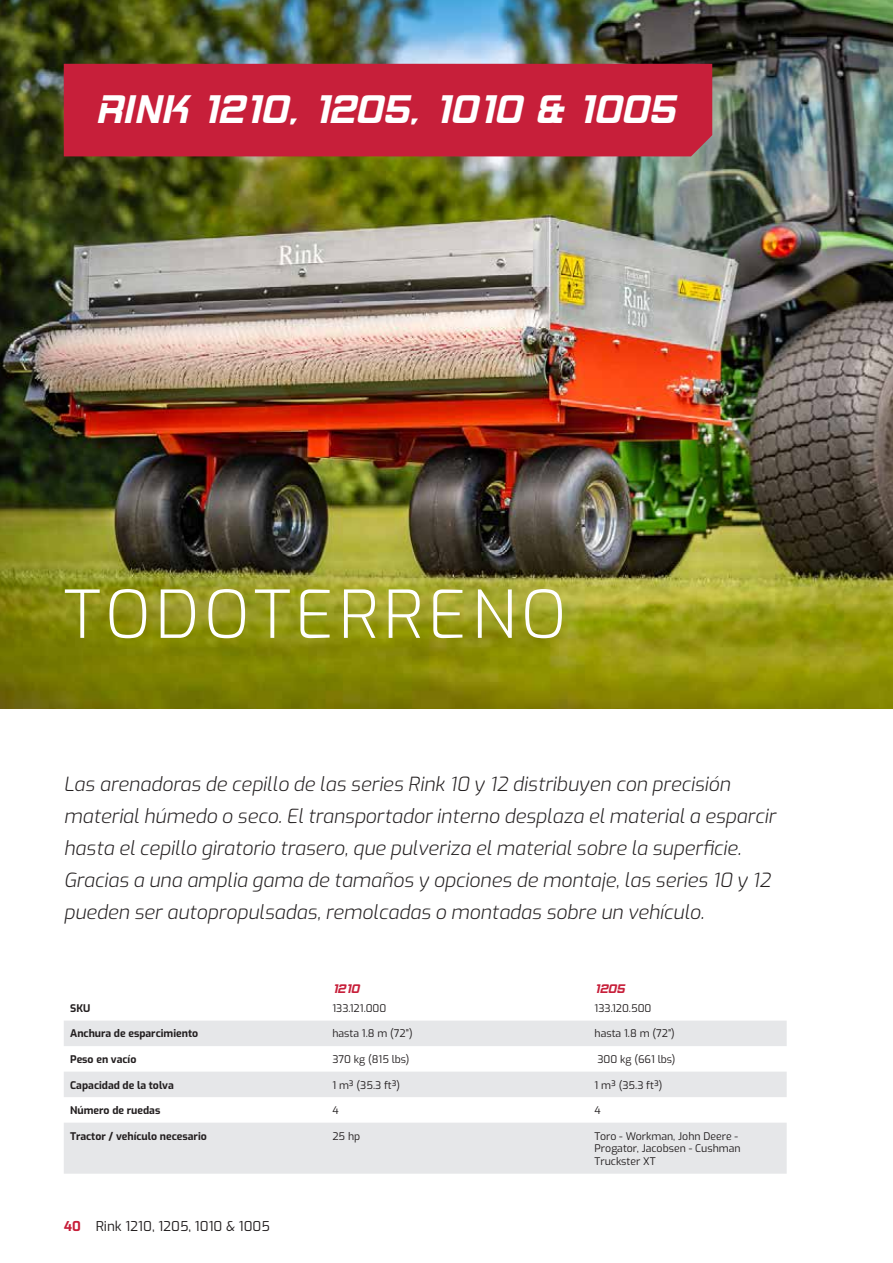
<style>
.page{position:relative;width:893px;height:1263px;background:#fff}
.page>*{position:absolute;margin:0;border:0;box-sizing:border-box;transform-origin:0 0}
.t1{font:300 66px "Exo";letter-spacing:.075em;color:#fff}
.t2{font:48px "Hemi Head 426";color:#fff}
.t3{font:italic 300 19.5px/32px "Exo";color:#231f20}
.t4{font:15px "Hemi Head 426";color:#c71f3a}
.t5{font:13.5px "Exo";color:#231f20}
.t6{font:10.5px/12.8px "Exo";color:#231f20}
.t7{font:700 10.5px "Exo";color:#231f20}
.s1{font-weight:700;color:#c71f3a}
</style>
<div class="page">
<img style="left:0;top:0;width:893px;height:708px">
<div style="left:64px;top:64px;width:648px;height:92px;background:#c71f3a"></div>
<svg style="left:64px;top:1021px;width:723px;height:153px;fill:#e6e7e9"></svg>
<h2 class="t2" style="left:96px;top:89px;width:581px">RINK 1210, 1205, 1010 &amp; 1005</h2>
<h1 class="t1" style="left:64px;top:566px;width:504px">TODOTERRENO</h1>
<p class="t3" style="left:64px;top:767px;width:713px">Las arenadoras de cepillo de las series Rink 10 y 12 distribuyen con precisión material húmedo o seco. El transportador interno desplaza el material a esparcir hasta el cepillo giratorio trasero, que pulveriza el material sobre la superficie.<br>Gracias a una amplia gama de tamaños y opciones de montaje, las series 10 y 12 pueden ser autopropulsadas, remolcadas o montadas sobre un vehículo.</p>
<p class="t4" style="left:332px;top:982px;width:29px">1210</p>
<p class="t4" style="left:595px;top:982px;width:32px">1205</p>
<p class="t7" style="left:70px;top:1000px;width:22px">SKU</p>
<p class="t6" style="left:332px;top:1001px;width:56px">133.121.000</p>
<p class="t6" style="left:595px;top:1001px;width:58px">133.120.500</p>
<p class="t7" style="left:70px;top:1026px;width:129px">Anchura de esparcimiento</p>
<p class="t6" style="left:332px;top:1027px;width:82px">hasta 1.8 m (72”)</p>
<p class="t6" style="left:595px;top:1027px;width:82px">hasta 1.8 m (72”)</p>
<p class="t7" style="left:70px;top:1051px;width:68px">Peso en vacío</p>
<p class="t6" style="left:332px;top:1052px;width:79px">370 kg (815 lbs)</p>
<p class="t6" style="left:597px;top:1052px;width:80px">300 kg (661 lbs)</p>
<p class="t7" style="left:70px;top:1077px;width:105px">Capacidad de la tolva</p>
<p class="t6" style="left:332px;top:1078px;width:69px">1 m³ (35.3 ft³)</p>
<p class="t6" style="left:595px;top:1078px;width:69px">1 m³ (35.3 ft³)</p>
<p class="t7" style="left:70px;top:1103px;width:92px">Número de ruedas</p>
<p class="t6" style="left:332px;top:1103px;width:8px">4</p>
<p class="t6" style="left:595px;top:1103px;width:8px">4</p>
<p class="t7" style="left:70px;top:1128px;width:138px">Tractor / vehículo necesario</p>
<p class="t6" style="left:332px;top:1129px;width:29px">25 hp</p>
<p class="t6" style="left:595px;top:1129px;width:148px">Toro - Workman, John Deere -<br>Progator, Jacobsen - Cushman<br>Truckster XT</p>
<p class="t5" style="left:64px;top:1216px;width:208px"><span class="s1">40</span> Rink 1210, 1205, 1010 &amp; 1005</p>
</div>
